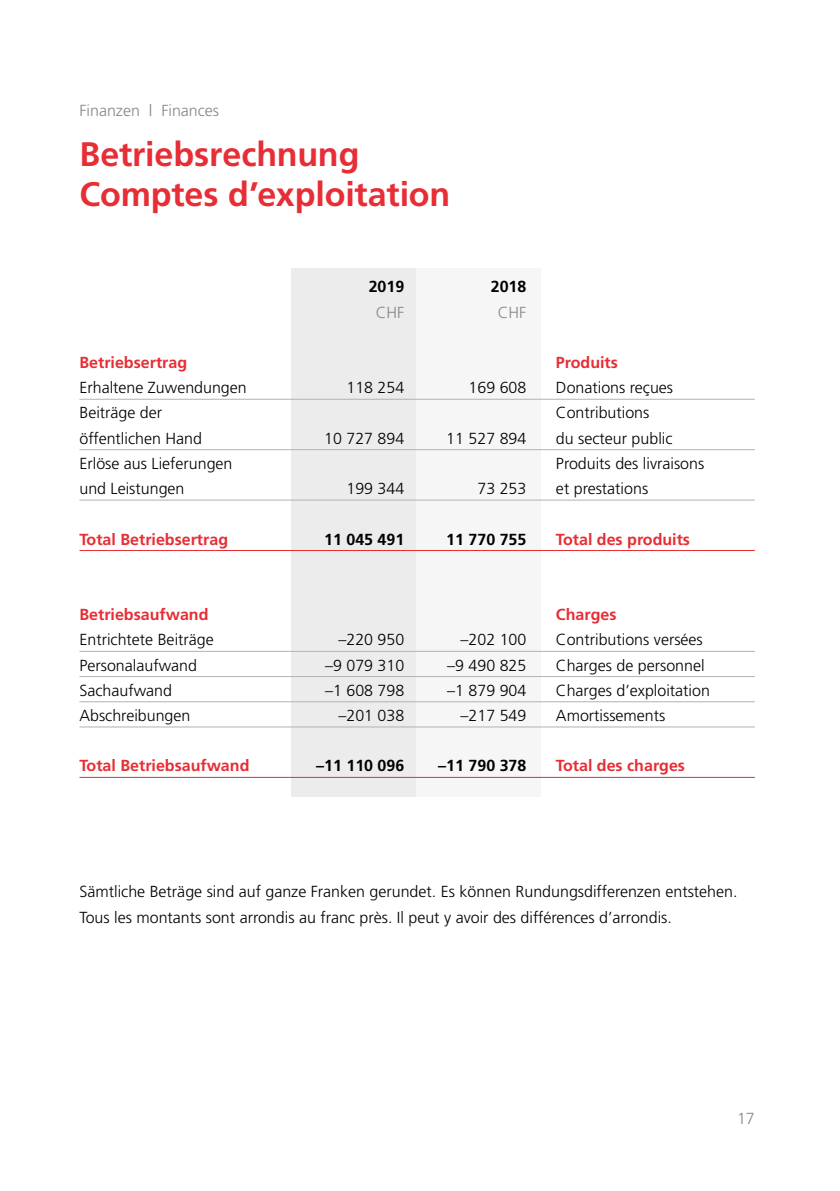
<style>
.page{position:relative;width:840px;height:1191px;background:#fff}
.page>*{position:absolute;margin:0;border:0;box-sizing:border-box;transform-origin:0 0}
.t1{font:700 34px/40px "Frutiger";letter-spacing:-.005em;color:#e72d35}
.t2{font:300 16px/25.2px "Frutiger";color:#000;text-align:right}
.t3{font:700 16px "Frutiger";color:#e72d35}
.t4{font:700 16px "Frutiger";color:#000}
.t5{font:300 16px "Frutiger";color:#868786}
</style>
<div class="page">
<div style="left:291px;top:268px;width:124px;height:528px;background:#ececec"></div>
<div style="left:415px;top:268px;width:125px;height:528px;background:#f6f6f6"></div>
<hr style="left:79px;top:399px;width:675px;height:1px;background:#b1b2b3">
<hr style="left:79px;top:449px;width:675px;height:1px;background:#b1b2b3">
<hr style="left:79px;top:499px;width:675px;height:1px;background:#b1b2b3">
<hr style="left:79px;top:550px;width:675px;height:1px;background:#e72d35">
<hr style="left:79px;top:651px;width:675px;height:1px;background:#b1b2b3">
<hr style="left:79px;top:676px;width:675px;height:1px;background:#b1b2b3">
<hr style="left:79px;top:701px;width:675px;height:1px;background:#b1b2b3">
<hr style="left:79px;top:726px;width:675px;height:1px;background:#b1b2b3">
<hr style="left:79px;top:777px;width:675px;height:1px;background:#e72d35">
<p class="t5" style="left:79px;top:101px;width:141px">Finanzen | Finances</p>
<h1 class="t1" style="left:79px;top:134px;width:372px">Betriebsrechnung<br>Comptes d’exploitation</h1>
<p class="t4" style="left:368px;top:277px;width:37px">2019</p>
<p class="t5" style="left:375px;top:303px;width:30px">CHF</p>
<p class="t4" style="left:490px;top:277px;width:37px">2018</p>
<p class="t5" style="left:497px;top:303px;width:30px">CHF</p>
<p class="t3" style="left:79px;top:353px;width:109px">Betriebsertrag</p>
<p class="t3" style="left:555px;top:353px;width:63px">Produits</p>
<p class="t2" style="left:79px;top:375px;width:169px">Erhaltene Zuwendungen</p>
<p class="t2" style="left:555px;top:375px;width:119px">Donations reçues</p>
<p class="t2" style="left:79px;top:400px;width:84px">Beiträge der</p>
<p class="t2" style="left:555px;top:400px;width:95px">Contributions</p>
<p class="t2" style="left:79px;top:425px;width:124px">öffentlichen Hand</p>
<p class="t2" style="left:555px;top:425px;width:118px">du secteur public</p>
<p class="t2" style="left:79px;top:451px;width:154px">Erlöse aus Lieferungen</p>
<p class="t2" style="left:555px;top:451px;width:150px">Produits des livraisons</p>
<p class="t2" style="left:79px;top:476px;width:106px">und Leistungen</p>
<p class="t2" style="left:555px;top:476px;width:94px">et prestations</p>
<p class="t3" style="left:79px;top:529px;width:150px">Total Betriebsertrag</p>
<p class="t3" style="left:555px;top:529px;width:135px">Total des produits</p>
<p class="t2" style="left:346px;top:375px;width:59px">118 254</p>
<p class="t2" style="left:324px;top:425px;width:82px">10 727 894</p>
<p class="t2" style="left:346px;top:476px;width:59px">199 344</p>
<p class="t4" style="left:324px;top:529px;width:82px">11 045 491</p>
<p class="t2" style="left:468px;top:375px;width:59px">169 608</p>
<p class="t2" style="left:446px;top:425px;width:82px">11 527 894</p>
<p class="t2" style="left:477px;top:476px;width:50px">73 253</p>
<p class="t4" style="left:446px;top:529px;width:82px">11 770 755</p>
<p class="t3" style="left:79px;top:605px;width:130px">Betriebsaufwand</p>
<p class="t3" style="left:555px;top:605px;width:62px">Charges</p>
<p class="t2" style="left:79px;top:627px;width:136px">Entrichtete Beiträge</p>
<p class="t2" style="left:555px;top:627px;width:148px">Contributions versées</p>
<p class="t2" style="left:79px;top:652px;width:119px">Personalaufwand</p>
<p class="t2" style="left:555px;top:652px;width:150px">Charges de personnel</p>
<p class="t2" style="left:79px;top:677px;width:94px">Sachaufwand</p>
<p class="t2" style="left:555px;top:677px;width:155px">Charges d’exploitation</p>
<p class="t2" style="left:79px;top:703px;width:112px">Abschreibungen</p>
<p class="t2" style="left:555px;top:703px;width:111px">Amortissements</p>
<p class="t3" style="left:79px;top:756px;width:171px">Total Betriebsaufwand</p>
<p class="t3" style="left:555px;top:756px;width:130px">Total des charges</p>
<p class="t2" style="left:325px;top:627px;width:81px">–220 950 –9 079 310 –1 608 798 –201 038</p>
<p class="t4" style="left:316px;top:756px;width:90px">–11 110 096</p>
<p class="t2" style="left:447px;top:627px;width:81px">–202 100 –9 490 825 –1 879 904 –217 549</p>
<p class="t4" style="left:438px;top:756px;width:90px">–11 790 378</p>
<p class="t2" style="left:79px;top:879px;width:659px;text-align:left">Sämtliche Beträge sind auf ganze Franken gerundet. Es können Rundungsdifferenzen entstehen.<br>Tous les montants sont arrondis au franc près. Il peut y avoir des différences d’arrondis.</p>
<p class="t5" style="left:736px;top:1109px;width:19px">17</p>
</div>
